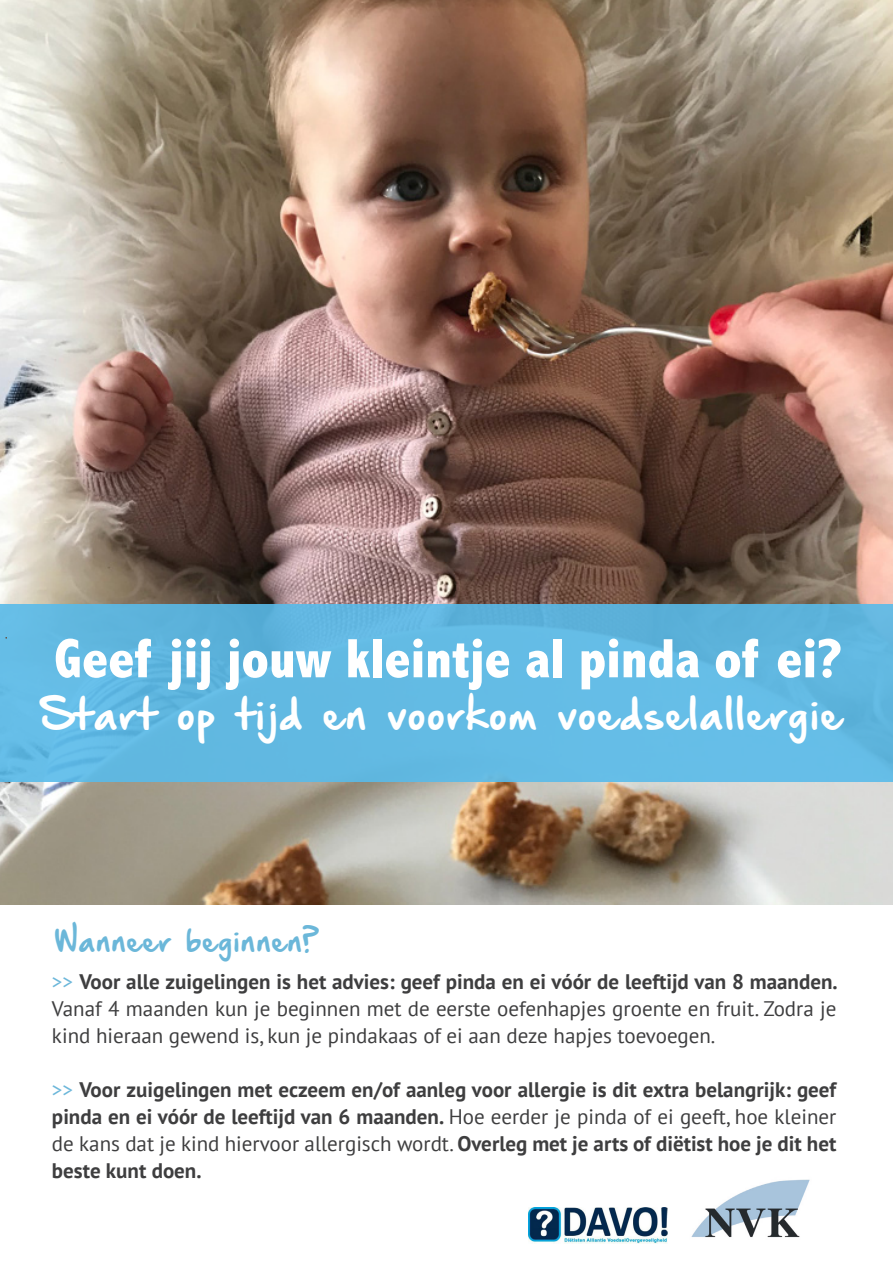
<style>
.page{position:relative;width:893px;height:1263px;background:#fff}
.page>*{position:absolute;margin:0;border:0;box-sizing:border-box;transform-origin:0 0}
.t1{font:800 condensed 55.95px "Abadi";color:#fff}
.t2{font:37.2px "Hand Of Sean Demo";letter-spacing:.025em;color:#fff}
.t3{font:26.1px "Hand Of Sean Demo";letter-spacing:.025em;color:#6bb7d9}
.t4{font:700 21px/27px "PT Sans";color:#3e3e3f;text-align:justify}
.t5{font:21px/27px "PT Sans";color:#3e3e3f;text-align:justify}
.s1{color:#6cb7da}
.s2{font-weight:700}
.s3{font-weight:400;color:#6cb7da}
.s4{font-weight:400}
</style>
<div class="page">
<img style="left:0;top:0;width:893px;height:905px">
<div style="left:0;top:604px;width:893px;height:177px;background:#63bae3"></div>
<img style="left:528px;top:1207px;width:139px;height:36px">
<img style="left:691px;top:1179px;width:119px;height:59px">
<p class="t1" style="left:54px;top:626px;width:789px">Geef jij jouw kleintje al pinda of ei?</p>
<p class="t2" style="left:41px;top:695px;width:803px">Start op tijd en voorkom voedselallergie</p>
<p class="t3" style="left:55px;top:928px;width:266px">Wanneer beginnen?</p>
<p class="t5" style="left:52px;top:968px;width:787px"><span class="s1">&gt;&gt;</span> <span class="s2">Voor alle zuigelingen is het advies: geef pinda en ei vóór de leeftijd van 8 maanden.<br></span>Vanaf 4 maanden kun je beginnen met de eerste oefenhapjes groente en fruit. Zodra je kind hieraan gewend is, kun je pindakaas of ei aan deze hapjes toevoegen.</p>
<p class="t4" style="left:52px;top:1076px;width:786px"><span class="s3">&gt;&gt;</span> Voor zuigelingen met eczeem en/of aanleg voor allergie is dit extra belangrijk: geef pinda en ei vóór de leeftijd van 6 maanden. <span class="s4">Hoe eerder je pinda of ei geeft, hoe kleiner de kans dat je kind hiervoor allergisch wordt.</span> Overleg met je arts of diëtist hoe je dit het beste kunt doen.</p>
</div>
